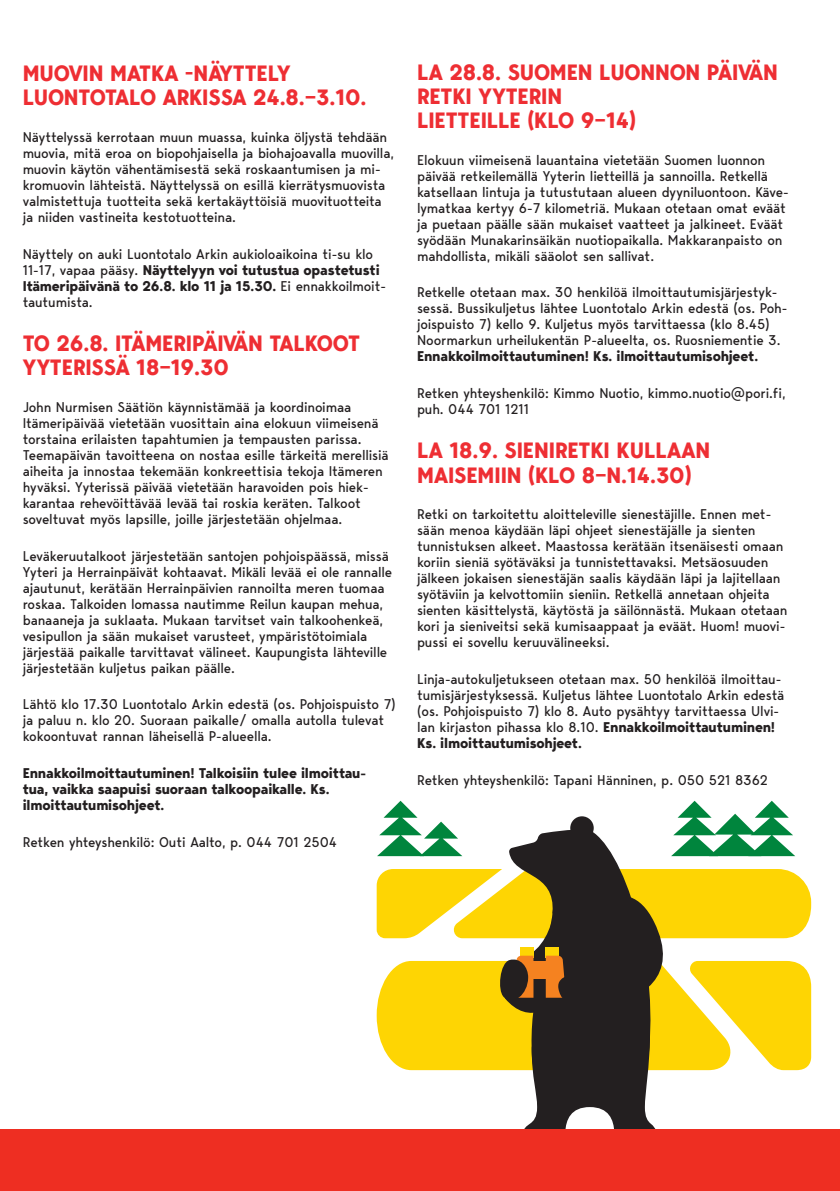
<style>
.page{position:relative;width:840px;height:1191px;background:#fff}
.page>*{position:absolute;margin:0;border:0;box-sizing:border-box;transform-origin:0 0}
.t1{font:700 22px/24px "Bergen Text";letter-spacing:-.005em;color:#ee2e33}
.t2{font:14px/16px "Bergen Text";letter-spacing:-.015em;color:#231f20}
.t3{font:700 14px/16px "Bergen Text";letter-spacing:-.015em;color:#231f20}
.s1{font-weight:700}
</style>
<div class="page">
<svg style="left:376px;top:800px;width:434px;height:329px"></svg>
<div style="left:0;top:1129px;width:839px;height:62px;background:#ee2e22"></div>
<h1 class="t1" style="left:23px;top:61px;width:345px">MUOVIN MATKA -NÄYTTELY<br>LUONTOTALO ARKISSA 24.8.–3.10.</h1>
<p class="t2" style="left:23px;top:129px;width:372px">Näyttelyssä kerrotaan muun muassa, kuinka öljystä tehdään muovia, mitä eroa on biopohjaisella ja biohajoavalla muovilla, muovin käytön vähentämisestä sekä roskaantumisen ja mi&shy;kromuovin lähteistä. Näyttelyssä on esillä kierrätysmuovista valmistettuja tuotteita sekä kertakäyttöisiä muovituotteita ja niiden vastineita kestotuotteina.</p>
<p class="t2" style="left:23px;top:245px;width:365px">Näyttely on auki Luontotalo Arkin aukioloaikoina ti-su klo 11-17, vapaa pääsy. <span class="s1">Näyttelyyn voi tutustua opastetusti Itämeripäivänä to 26.8. klo 11 ja 15.30.</span> Ei ennakkoilmoit&shy;tautumista.</p>
<h1 class="t1" style="left:23px;top:331px;width:339px">TO 26.8. ITÄMERIPÄIVÄN TALKOOT<br>YYTERISSÄ 18–19.30</h1>
<p class="t2" style="left:23px;top:399px;width:367px">John Nurmisen Säätiön käynnistämää ja koordinoimaa Itämeripäivää vietetään vuosittain aina elokuun viimeisenä torstaina erilaisten tapahtumien ja tempausten parissa.<br>Teemapäivän tavoitteena on nostaa esille tärkeitä merellisiä aiheita ja innostaa tekemään konkreettisia tekoja Itämeren hyväksi. Yyterissä päivää vietetään haravoiden pois hiek&shy;karantaa rehevöittävää levää tai roskia keräten. Talkoot soveltuvat myös lapsille, joille järjestetään ohjelmaa.</p>
<p class="t2" style="left:23px;top:547px;width:371px">Leväkeruutalkoot järjestetään santojen pohjoispäässä, missä Yyteri ja Herrainpäivät kohtaavat. Mikäli levää ei ole rannalle ajautunut, kerätään Herrainpäivien rannoilta meren tuomaa roskaa. Talkoiden lomassa nautimme Reilun kaupan mehua, banaaneja ja suklaata. Mukaan tarvitset vain talkoohenkeä, vesipullon ja sään mukaiset varusteet, ympäristötoimiala järjestää paikalle tarvittavat välineet. Kaupungista lähteville järjestetään kuljetus paikan päälle.</p>
<p class="t2" style="left:23px;top:696px;width:374px">Lähtö klo 17.30 Luontotalo Arkin edestä (os. Pohjoispuisto 7) ja paluu n. klo 20. Suoraan paikalle/ omalla autolla tulevat kokoontuvat rannan läheisellä P-alueella.</p>
<p class="t3" style="left:23px;top:764px;width:344px">Ennakkoilmoittautuminen! Talkoisiin tulee ilmoittau&shy;tua, vaikka saapuisi suoraan talkoopaikalle. Ks. ilmoittautumisohjeet.</p>
<p class="t2" style="left:23px;top:833px;width:316px">Retken yhteyshenkilö: Outi Aalto, p. 044 701 2504</p>
<h1 class="t1" style="left:417px;top:60px;width:362px">LA 28.8. SUOMEN LUONNON PÄIVÄN<br>RETKI YYTERIN<br>LIETTEILLE (KLO 9–14)</h1>
<p class="t2" style="left:417px;top:151px;width:373px">Elokuun viimeisenä lauantaina vietetään Suomen luonnon päivää retkeilemällä Yyterin lietteillä ja sannoilla. Retkellä katsellaan lintuja ja tutustutaan alueen dyyniluontoon. Käve&shy;lymatkaa kertyy 6-7 kilometriä. Mukaan otetaan omat eväät ja puetaan päälle sään mukaiset vaatteet ja jalkineet. Eväät syödään Munakarinsäikän nuotiopaikalla. Makkaranpaisto on mahdollista, mikäli sääolot sen sallivat.</p>
<p class="t2" style="left:417px;top:284px;width:371px">Retkelle otetaan max. 30 henkilöä ilmoittautumisjärjestyk&shy;sessä. Bussikuljetus lähtee Luontotalo Arkin edestä (os. Poh&shy;joispuisto 7) kello 9. Kuljetus myös tarvittaessa (klo 8.45)<br>Noormarkun urheilukentän P-alueelta, os. Ruosniementie 3.</p>
<p class="t3" style="left:417px;top:348px;width:342px">Ennakkoilmoittautuminen! Ks. ilmoittautumisohjeet.</p>
<p class="t2" style="left:417px;top:385px;width:370px">Retken yhteyshenkilö: Kimmo Nuotio, kimmo.nuotio@pori.fi, puh. 044 701 1211</p>
<h1 class="t1" style="left:417px;top:438px;width:294px">LA 18.9. SIENIRETKI KULLAAN<br>MAISEMIIN (KLO 8–N.14.30)</h1>
<p class="t2" style="left:417px;top:506px;width:372px">Retki on tarkoitettu aloitteleville sienestäjille. Ennen met&shy;sään menoa käydään läpi ohjeet sienestäjälle ja sienten tunnistuksen alkeet. Maastossa kerätään itsenäisesti omaan koriin sieniä syötäväksi ja tunnistettavaksi. Metsäosuuden jälkeen jokaisen sienestäjän saalis käydään läpi ja lajitellaan syötäviin ja kelvottomiin sieniin. Retkellä annetaan ohjeita sienten käsittelystä, käytöstä ja säilönnästä. Mukaan otetaan kori ja sieniveitsi sekä kumisaappaat ja eväät. Huom! muovi&shy;pussi ei sovellu keruuvälineeksi.</p>
<p class="t2" style="left:417px;top:670px;width:368px">Linja-autokuljetukseen otetaan max. 50 henkilöä ilmoittau&shy;tumisjärjestyksessä. Kuljetus lähtee Luontotalo Arkin edestä (os. Pohjoispuisto 7) klo 8. Auto pysähtyy tarvittaessa Ulvi&shy;lan kirjaston pihassa klo 8.10. <span class="s1">Ennakkoilmoittautuminen!<br>Ks. ilmoittautumisohjeet.</span></p>
<p class="t2" style="left:417px;top:771px;width:352px">Retken yhteyshenkilö: Tapani Hänninen, p. 050 521 8362</p>
</div>
